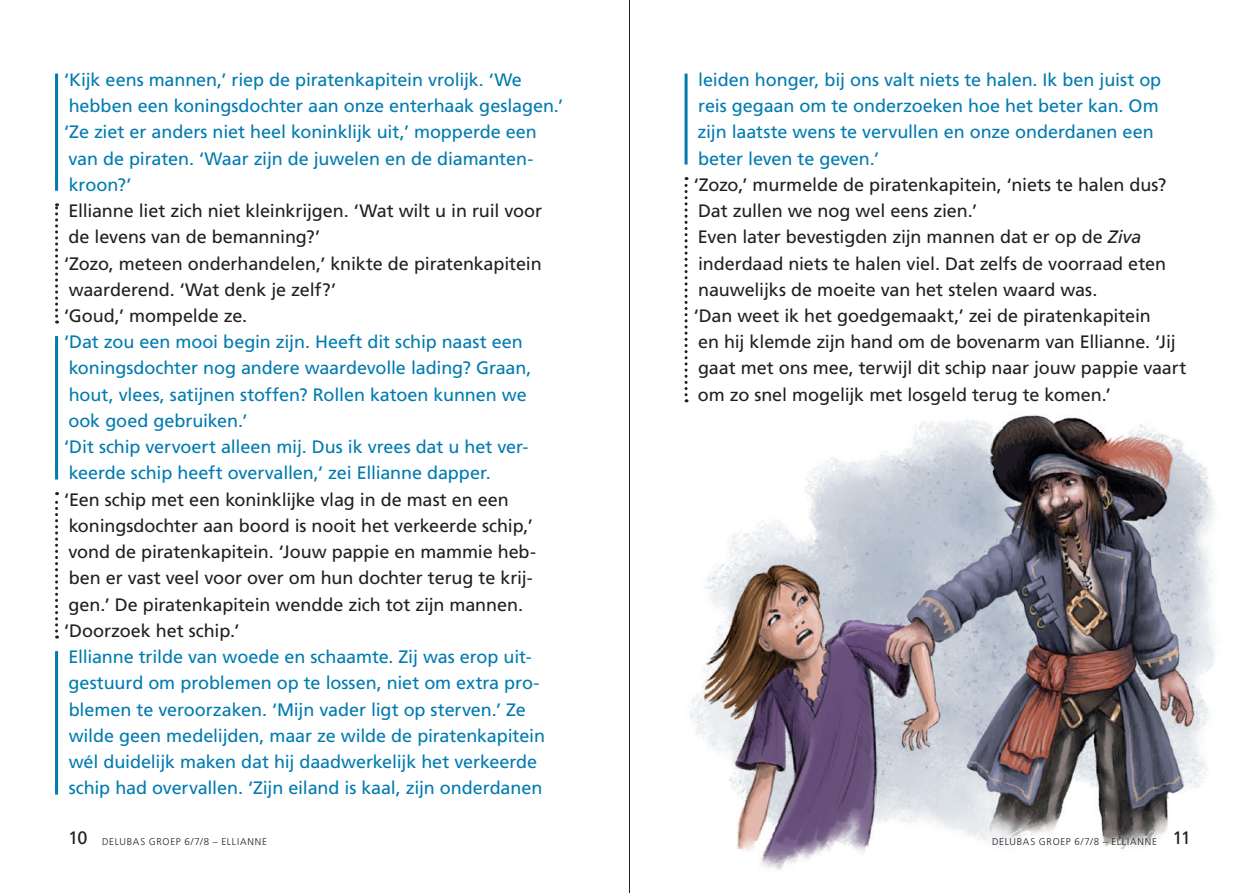
<style>
.page{position:relative;width:1259px;height:893px;background:#fff}
.page>*{position:absolute;margin:0;border:0;box-sizing:border-box;transform-origin:0 0}
.t1{font:18px/26.2px "Frutiger LT Pro";letter-spacing:-.005em;color:#007bb0}
.t2{font:18px/26.2px "Frutiger LT Pro";letter-spacing:-.005em;color:#231f20}
.t3{font:300 9.75px "Frutiger LT Pro";letter-spacing:.075em;color:#231f20}
.s1{font-style:italic}
.s2{font-weight:400;font-size:18px}
</style>
<div class="page">
<img style="left:685px;top:393px;width:530px;height:477px">
<hr style="left:55px;top:74px;width:3px;height:117px;background:#007bb0">
<svg style="left:55px;top:203px;width:3px;height:121px"></svg>
<hr style="left:55px;top:336px;width:3px;height:144px;background:#007bb0">
<svg style="left:55px;top:492px;width:3px;height:147px"></svg>
<hr style="left:55px;top:651px;width:3px;height:144px;background:#007bb0">
<hr style="left:684px;top:74px;width:3px;height:91px;background:#007bb0">
<svg style="left:684px;top:177px;width:3px;height:225px"></svg>
<hr style="left:629px;top:0;width:1px;height:893px;background:#231f20">
<p class="t1" style="left:64px;top:66px;width:500px">‘Kijk eens mannen,’ riep de piratenkapitein vrolijk. ‘We hebben een koningsdochter aan onze enterhaak geslagen.’ ‘Ze ziet er anders niet heel koninklijk uit,’ mopperde een van de piraten. ‘Waar zijn de juwelen en de diamanten&shy;kroon?’</p>
<p class="t2" style="left:64px;top:198px;width:479px">Ellianne liet zich niet kleinkrijgen. ‘Wat wilt u in ruil voor de levens van de bemanning?’<br>‘Zozo, meteen onderhandelen,’ knikte de piratenkapitein waarderend. ‘Wat denk je zelf?’<br>‘Goud,’ mompelde ze.</p>
<p class="t1" style="left:64px;top:329px;width:469px">‘Dat zou een mooi begin zijn. Heeft dit schip naast een koningsdochter nog andere waardevolle lading? Graan, hout, vlees, satijnen stoffen? Rollen katoen kunnen we ook goed gebruiken.’<br>‘Dit schip vervoert alleen mij. Dus ik vrees dat u het ver&shy;keerde schip heeft overvallen,’ zei Ellianne dapper.</p>
<p class="t2" style="left:64px;top:486px;width:473px">‘Een schip met een koninklijke vlag in de mast en een koningsdochter aan boord is nooit het verkeerde schip,’ vond de piratenkapitein. ‘Jouw pappie en mammie heb&shy;ben er vast veel voor over om hun dochter terug te krij&shy;gen.’ De piratenkapitein wendde zich tot zijn mannen. ‘Doorzoek het schip.’</p>
<p class="t1" style="left:68px;top:644px;width:478px">Ellianne trilde van woede en schaamte. Zij was erop uit&shy;gestuurd om problemen op te lossen, niet om extra pro&shy;blemen te veroorzaken. ‘Mijn vader ligt op sterven.’ Ze wilde geen medelijden, maar ze wilde de piratenkapitein wél duidelijk maken dat hij daadwerkelijk het verkeerde schip had overvallen. ‘Zijn eiland is kaal, zijn onderdanen</p>
<p class="t1" style="left:697px;top:66px;width:465px">leiden honger, bij ons valt niets te halen. Ik ben juist op reis gegaan om te onderzoeken hoe het beter kan. Om zijn laatste wens te vervullen en onze onderdanen een beter leven te geven.’</p>
<p class="t2" style="left:693px;top:171px;width:494px">‘Zozo,’ murmelde de piratenkapitein, ‘niets te halen dus?<br>Dat zullen we nog wel eens zien.’<br>Even later bevestigden zijn mannen dat er op de <span class="s1">Ziva </span>inderdaad niets te halen viel. Dat zelfs de voorraad eten nauwelijks de moeite van het stelen waard was.<br>‘Dan weet ik het goedgemaakt,’ zei de piratenkapitein<br>en hij klemde zijn hand om de bovenarm van Ellianne. ‘Jij gaat met ons mee, terwijl dit schip naar jouw pappie vaart om zo snel mogelijk met losgeld terug te komen.’</p>
<p class="t3" style="left:68px;top:835px;width:200px"><span class="s2">10</span> DELUBAS GROEP 6/7/8 – ELLIANNE</p>
<p class="t3" style="left:992px;top:835px;width:200px">DELUBAS GROEP 6/7/8 – ELLIANNE <span class="s2">11</span></p>
</div>
